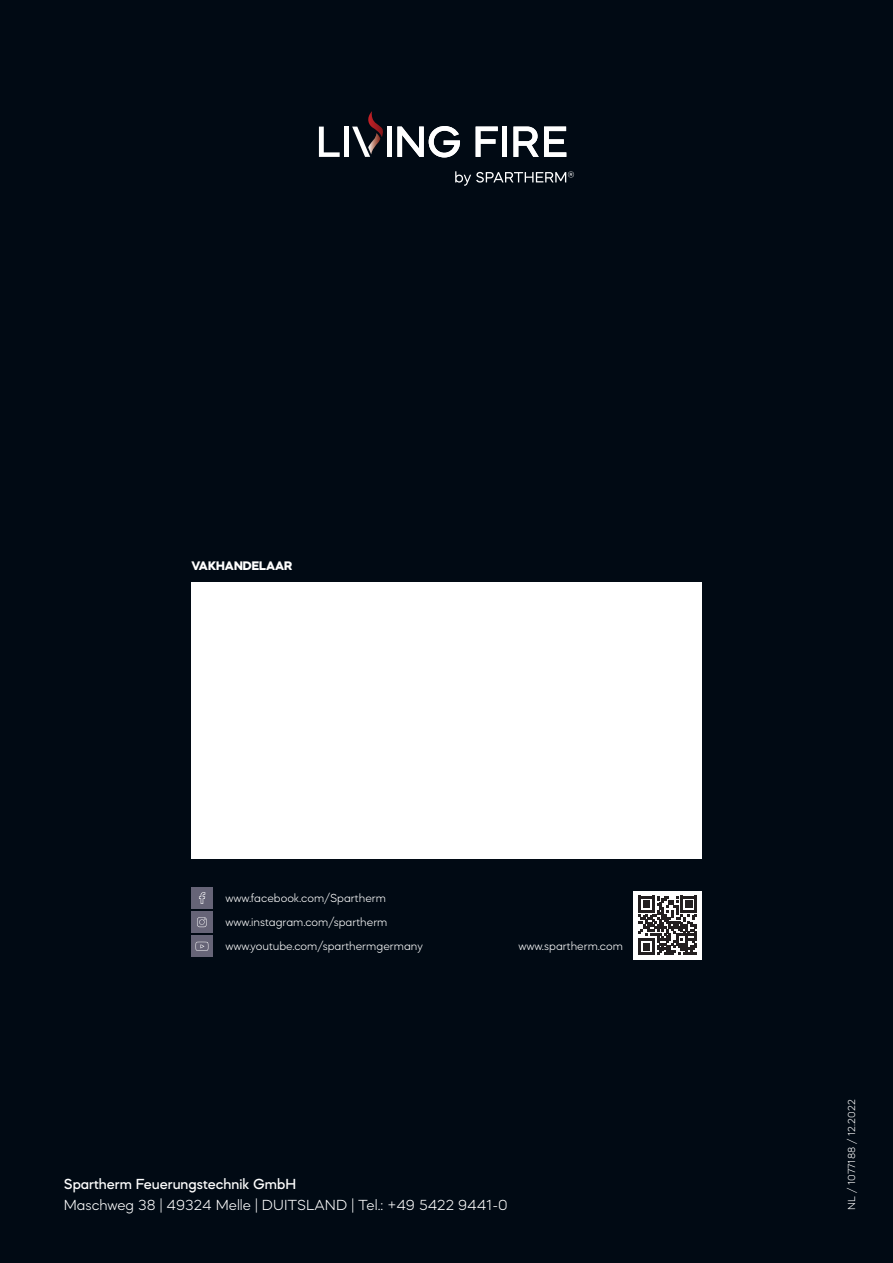
<style>
.page{position:relative;width:893px;height:1263px;background:#010a14}
.page>*{position:absolute;margin:0;border:0;box-sizing:border-box;transform-origin:0 0}
.t1{font:300 15px "Mazzard M";color:#fff}
.t2{font:500 15px "Mazzard M";color:#fff}
.t3{font:800 12.75px "Mazzard M";color:#fff}
.t4{font:300 12px/24px "Mazzard M";color:#fff}
.t5{font:300 10.5px "Mazzard M";color:#fff}
</style>
<div class="page">
<div style="left:634px;top:891px;width:68px;height:68px;background:#fff"></div>
<svg style="left:638px;top:896px;width:59px;height:59px"></svg>
<div style="left:191px;top:888px;width:22px;height:21px;background:#666477"></div>
<svg style="left:199px;top:892px;width:6px;height:12px"></svg>
<div style="left:191px;top:912px;width:22px;height:21px;background:#666477"></div>
<svg style="left:197px;top:917px;width:10px;height:10px"></svg>
<div style="left:191px;top:936px;width:22px;height:21px;background:#666477"></div>
<svg style="left:196px;top:942px;width:12px;height:9px"></svg>
<div style="left:191px;top:583px;width:511px;height:276px;background:#fff"></div>
<svg style="left:319px;top:127px;width:21px;height:30px"></svg>
<div style="left:344px;top:127px;width:5px;height:30px;background:#fff"></div>
<svg style="left:352px;top:111px;width:31px;height:46px"></svg>
<svg style="left:455px;top:171px;width:119px;height:15px"></svg>
<hr style="left:387px;top:127px;width:4px;height:30px;background:#fff">
<svg style="left:397px;top:126px;width:63px;height:31px"></svg>
<svg style="left:476px;top:127px;width:22px;height:30px"></svg>
<div style="left:502px;top:127px;width:5px;height:30px;background:#fff"></div>
<svg style="left:513px;top:127px;width:53px;height:30px"></svg>
<p class="t3" style="left:191px;top:558px;width:103px">VAKHANDELAAR</p>
<p class="t4" style="left:225px;top:885px;width:199px">www.facebook.com/Spartherm www.instagram.com/spartherm www.youtube.com/sparthermgermany</p>
<p class="t4" style="left:518px;top:934px;width:106px">www.spartherm.com</p>
<p class="t2" style="left:64px;top:1174px;width:234px">Spartherm Feuerungstechnik GmbH</p>
<p class="t1" style="left:64px;top:1196px;width:445px">Maschweg 38 | 49324 Melle | DUITSLAND | Tel.: +49 5422 9441-0</p>
<p class="t5" style="left:845px;top:1210px;width:112px;rotate:-90deg">NL / 1077188 / 12.2022</p>
</div>
